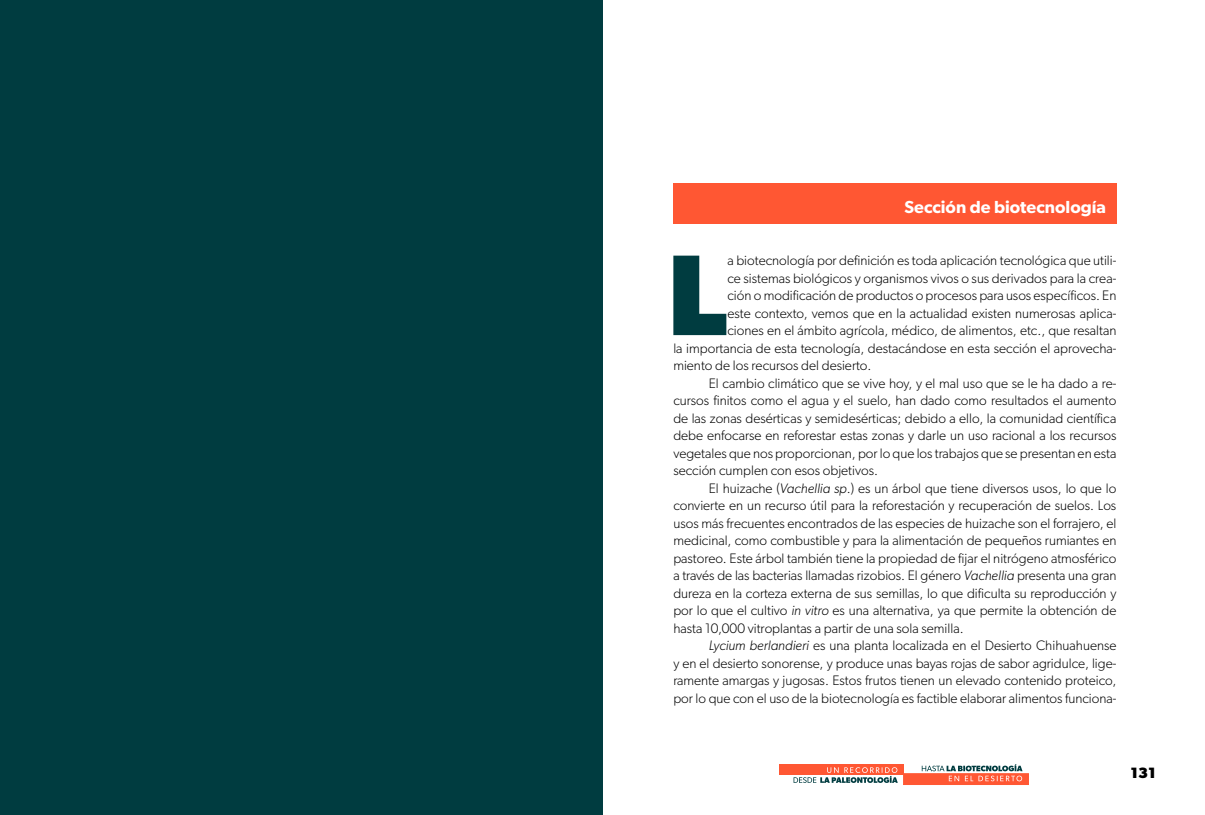
<style>
.page{position:relative;width:1205px;height:815px;background:#fff}
.page>*{position:absolute;margin:0;border:0;box-sizing:border-box;transform-origin:0 0}
.t1{font:700 115.25px "Gibson";color:#003c40}
.t2{font:600 17.5px "Gibson";color:#fff}
.t3{font:700 15px "Gibson";color:#000}
.t4{font:300 13.75px "Gibson";color:#000}
.s1{font-style:italic}
</style>
<div class="page">
<div style="left:779px;top:764px;width:125px;height:10px;background:#ff5733"></div>
<svg style="left:793px;top:767px;width:105px;height:16px"></svg>
<div style="left:903px;top:774px;width:125px;height:11px;background:#ff5733"></div>
<svg style="left:922px;top:764px;width:100px;height:17px"></svg>
<div style="left:673px;top:183px;width:443px;height:40px;background:#ff5733"></div>
<div style="left:0;top:0;width:602px;height:815px;background:#003c40"></div>
<p class="t2" style="left:904px;top:196px;width:203px">Sección de biotecnología</p>
<h1 class="t1" style="left:667px;top:227px;width:61px">L</h1>
<p class="t4" style="left:727px;top:252px;width:390px">a biotecnología por definición es toda aplicación tecnológica que utili-</p>
<p class="t4" style="left:727px;top:270px;width:390px">ce sistemas biológicos y organismos vivos o sus derivados para la crea-</p>
<p class="t4" style="left:727px;top:287px;width:390px">ción o modificación de productos o procesos para usos específicos. En</p>
<p class="t4" style="left:727px;top:305px;width:390px">este contexto, vemos que en la actualidad existen numerosas aplica-</p>
<p class="t4" style="left:727px;top:322px;width:390px">ciones en el ámbito agrícola, médico, de alimentos, etc., que resaltan</p>
<p class="t4" style="left:673px;top:340px;width:444px">la importancia de esta tecnología, destacándose en esta sección el aprovecha-</p>
<p class="t4" style="left:673px;top:357px;width:199px">miento de los recursos del desierto.</p>
<p class="t4" style="left:709px;top:375px;width:409px">El cambio climático que se vive hoy, y el mal uso que se le ha dado a re-</p>
<p class="t4" style="left:673px;top:392px;width:444px">cursos finitos como el agua y el suelo, han dado como resultados el aumento</p>
<p class="t4" style="left:673px;top:410px;width:444px">de las zonas desérticas y semidesérticas; debido a ello, la comunidad científica</p>
<p class="t4" style="left:673px;top:427px;width:444px">debe enfocarse en reforestar estas zonas y darle un uso racional a los recursos</p>
<p class="t4" style="left:673px;top:445px;width:444px">vegetales que nos proporcionan, por lo que los trabajos que se presentan en esta</p>
<p class="t4" style="left:673px;top:462px;width:206px">sección cumplen con esos objetivos.</p>
<p class="t4" style="left:709px;top:480px;width:409px">El huizache (<span class="s1">Vachellia sp</span>.) es un árbol que tiene diversos usos, lo que lo</p>
<p class="t4" style="left:673px;top:497px;width:444px">convierte en un recurso útil para la reforestación y recuperación de suelos. Los</p>
<p class="t4" style="left:673px;top:515px;width:444px">usos más frecuentes encontrados de las especies de huizache son el forrajero, el</p>
<p class="t4" style="left:673px;top:532px;width:444px">medicinal, como combustible y para la alimentación de pequeños rumiantes en</p>
<p class="t4" style="left:673px;top:550px;width:444px">pastoreo. Este árbol también tiene la propiedad de fijar el nitrógeno atmosférico</p>
<p class="t4" style="left:673px;top:567px;width:444px">a través de las bacterias llamadas rizobios. El género <span class="s1">Vachellia</span> presenta una gran</p>
<p class="t4" style="left:673px;top:585px;width:444px">dureza en la corteza externa de sus semillas, lo que dificulta su reproducción y</p>
<p class="t4" style="left:673px;top:602px;width:444px">por lo que el cultivo <span class="s1">in vitro</span> es una alternativa, ya que permite la obtención de</p>
<p class="t4" style="left:673px;top:620px;width:292px">hasta 10,000 vitroplantas a partir de una sola semilla.</p>
<p class="t4" style="left:709px;top:637px;width:409px"><span class="s1">Lycium berlandieri</span> es una planta localizada en el Desierto Chihuahuense</p>
<p class="t4" style="left:673px;top:655px;width:444px">y en el desierto sonorense, y produce unas bayas rojas de sabor agridulce, lige-</p>
<p class="t4" style="left:673px;top:672px;width:444px">ramente amargas y jugosas. Estos frutos tienen un elevado contenido proteico,</p>
<p class="t4" style="left:673px;top:690px;width:444px">por lo que con el uso de la biotecnología es factible elaborar alimentos funciona-</p>
<p class="t3" style="left:1130px;top:764px;width:26px">131</p>
</div>
